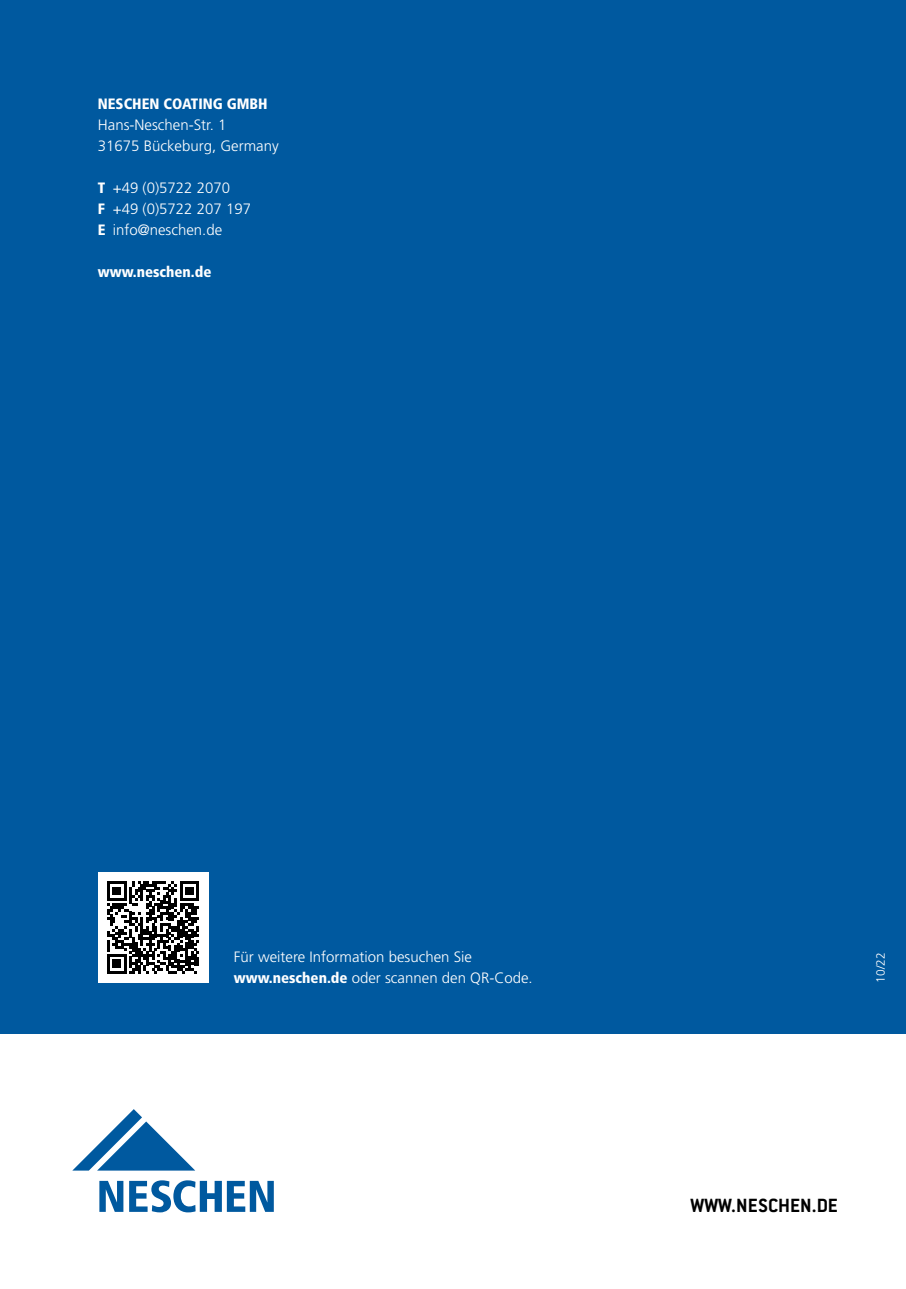
<style>
.page{position:relative;width:906px;height:1289px;background:#fff}
.page>*{position:absolute;margin:0;border:0;box-sizing:border-box;transform-origin:0 0}
.t1{font:700 21px "Conduit ITC Std";color:#000}
.t2{font:300 15px/21px "Frutiger LT Std";color:#fff}
.t3{font:900 condensed 15px "Frutiger LT Std";color:#fff}
.t4{font:300 12px "Frutiger LT Std";color:#fff}
.s1{font-weight:900;font-stretch:condensed}
</style>
<div class="page">
<div style="left:0;top:0;width:906px;height:1033px;background:#00599f"></div>
<div style="left:98px;top:872px;width:110px;height:110px;background:#fff"></div>
<svg style="left:107px;top:881px;width:92px;height:92px"></svg>
<svg style="left:73px;top:1109px;width:122px;height:61px"></svg>
<svg style="left:99px;top:1180px;width:175px;height:32px"></svg>
<p class="t3" style="left:98px;top:95px;width:171px">NESCHEN COATING GMBH</p>
<p class="t2" style="left:98px;top:115px;width:182px">Hans-Neschen-Str. 1<br>31675 Bückeburg, Germany</p>
<p class="t2" style="left:98px;top:178px;width:155px"><span class="s1">T</span> +49 (0)5722 2070<br><span class="s1">F</span> +49 (0)5722 207 197<br><span class="s1">E</span> info@neschen.de</p>
<p class="t3" style="left:98px;top:263px;width:115px">www.neschen.de</p>
<p class="t2" style="left:234px;top:946px;width:300px">Für weitere Information besuchen Sie <span class="s1">www.neschen.de</span> oder scannen den QR-Code.</p>
<p class="t4" style="left:873px;top:982px;width:32px;rotate:-90deg">10/22</p>
<h1 class="t1" style="left:690px;top:1193px;width:149px">WWW.NESCHEN.DE</h1>
</div>
